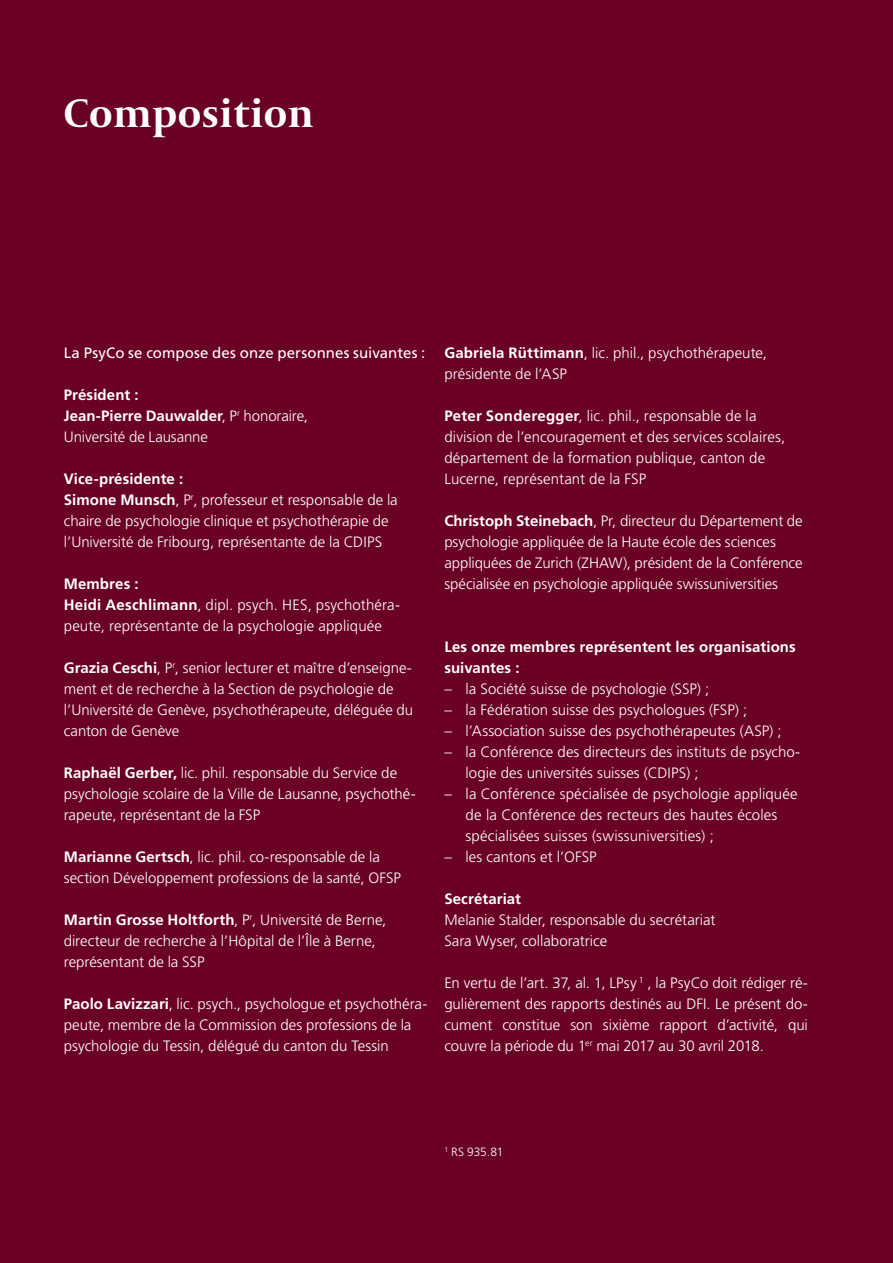
<style>
.page{position:relative;width:893px;height:1263px;background:#6a0023}
.page>*{position:absolute;margin:0;border:0;box-sizing:border-box;transform-origin:0 0}
.t1{font:700 42px "Capitolium 2";letter-spacing:.01em;color:#fff}
.t2{font:300 15px/21px "Frutiger LT";color:#fff}
.t3{font:700 15px/21px "Frutiger LT";letter-spacing:.005em;color:#fff}
.t4{font:15px "Frutiger LT";letter-spacing:.005em;color:#fff}
.t5{font:300 12px "Frutiger LT";letter-spacing:-.015em;color:#fff}
.s1{font-weight:700}
</style>
<div class="page">
<h1 class="t1" style="left:64px;top:85px;width:252px">Composition</h1>
<p class="t4" style="left:64px;top:344px;width:363px">La PsyCo se compose des onze personnes suivantes :</p>
<p class="t2" style="left:64px;top:385px;width:246px"><span class="s1">Président :<br>Jean-Pierre Dauwalder</span>, P<sup>r</sup> honoraire,<br>Université de Lausanne</p>
<p class="t2" style="left:64px;top:469px;width:336px"><span class="s1">Vice-présidente :<br>Simone Munsch</span>, P<sup>r</sup>, professeur et responsable de la chaire de psychologie clinique et psychothérapie de l’Université de Fribourg, représentante de la CDIPS</p>
<p class="t2" style="left:64px;top:574px;width:338px"><span class="s1">Membres :<br>Heidi Aeschlimann</span>, dipl. psych. HES, psychothéra&shy;peute, représentante de la psychologie appliquée</p>
<p class="t2" style="left:64px;top:658px;width:351px"><span class="s1">Grazia Ceschi</span>, P<sup>r</sup>, senior lecturer et maître d’enseigne&shy;ment et de recherche à la Section de psychologie de l’Université de Genève, psychothérapeute, déléguée du canton de Genève</p>
<p class="t2" style="left:64px;top:763px;width:353px"><span class="s1">Raphaël Gerber,</span> lic. phil. responsable du Service de psychologie scolaire de la Ville de Lausanne, psychothé&shy;rapeute, représentant de la FSP</p>
<p class="t2" style="left:64px;top:847px;width:339px"><span class="s1">Marianne Gertsch</span>, lic. phil. co-responsable de la section Développement professions de la santé, OFSP</p>
<p class="t2" style="left:64px;top:910px;width:324px"><span class="s1">Martin Grosse Holtforth</span>, P<sup>r</sup>, Université de Berne, directeur de recherche à l’Hôpital de l’Île à Berne, représentant de la SSP</p>
<p class="t2" style="left:64px;top:994px;width:365px"><span class="s1">Paolo Lavizzari</span>, lic. psych., psychologue et psychothéra&shy;peute, membre de la Commission des professions de la psychologie du Tessin, délégué du canton du Tessin</p>
<p class="t2" style="left:444px;top:343px;width:324px"><span class="s1">Gabriela Rüttimann</span>, lic. phil., psychothérapeute, présidente de l’ASP</p>
<p class="t2" style="left:444px;top:406px;width:343px"><span class="s1">Peter Sonderegger</span>, lic. phil., responsable de la division de l’encouragement et des services scolaires, département de la formation publique, canton de Lucerne, représentant de la FSP</p>
<p class="t2" style="left:444px;top:511px;width:360px"><span class="s1">Christoph Steinebach</span>, Pr, directeur du Département de psychologie appliquée de la Haute école des sciences appliquées de Zurich (ZHAW), président de la Conférence spécialisée en psychologie appliquée swissuniversities</p>
<p class="t3" style="left:444px;top:636px;width:353px">Les onze membres représentent les organisations suivantes :</p>
<p class="t2" style="left:444px;top:679px;width:266px">– la Société suisse de psychologie (SSP) ;</p>
<p class="t2" style="left:444px;top:700px;width:304px">– la Fédération suisse des psychologues (FSP) ;</p>
<p class="t2" style="left:444px;top:721px;width:339px">– l’Association suisse des psychothérapeutes (ASP) ;</p>
<p class="t2" style="left:466px;top:742px;width:336px;text-indent:-21px">– la Conférence des directeurs des instituts de psycho&shy;logie des universités suisses (CDIPS) ;</p>
<p class="t2" style="left:466px;top:784px;width:334px;text-indent:-21px">– la Conférence spécialisée de psychologie appliquée de la Conférence des recteurs des hautes écoles spécialisées suisses (swissuniversities) ;</p>
<p class="t2" style="left:444px;top:847px;width:154px">– les cantons et l’OFSP</p>
<p class="t3" style="left:444px;top:888px;width:78px">Secrétariat</p>
<p class="t2" style="left:444px;top:910px;width:273px">Melanie Stalder, responsable du secrétariat<br>Sara Wyser, collaboratrice</p>
<p class="t2" style="left:444px;top:973px;width:365px;text-align:justify">En vertu de l’art. 37, al. 1, LPsy <sup>1</sup> , la PsyCo doit rédiger ré&shy;gulièrement des rapports destinés au DFI. Le présent do&shy;cument constitue son sixième rapport d’activité, qui couvre la période du 1<sup>er</sup> mai 2017 au 30 avril 2018.</p>
<p class="t5" style="left:444px;top:1145px;width:61px"><sup>1</sup> RS 935.81</p>
</div>
